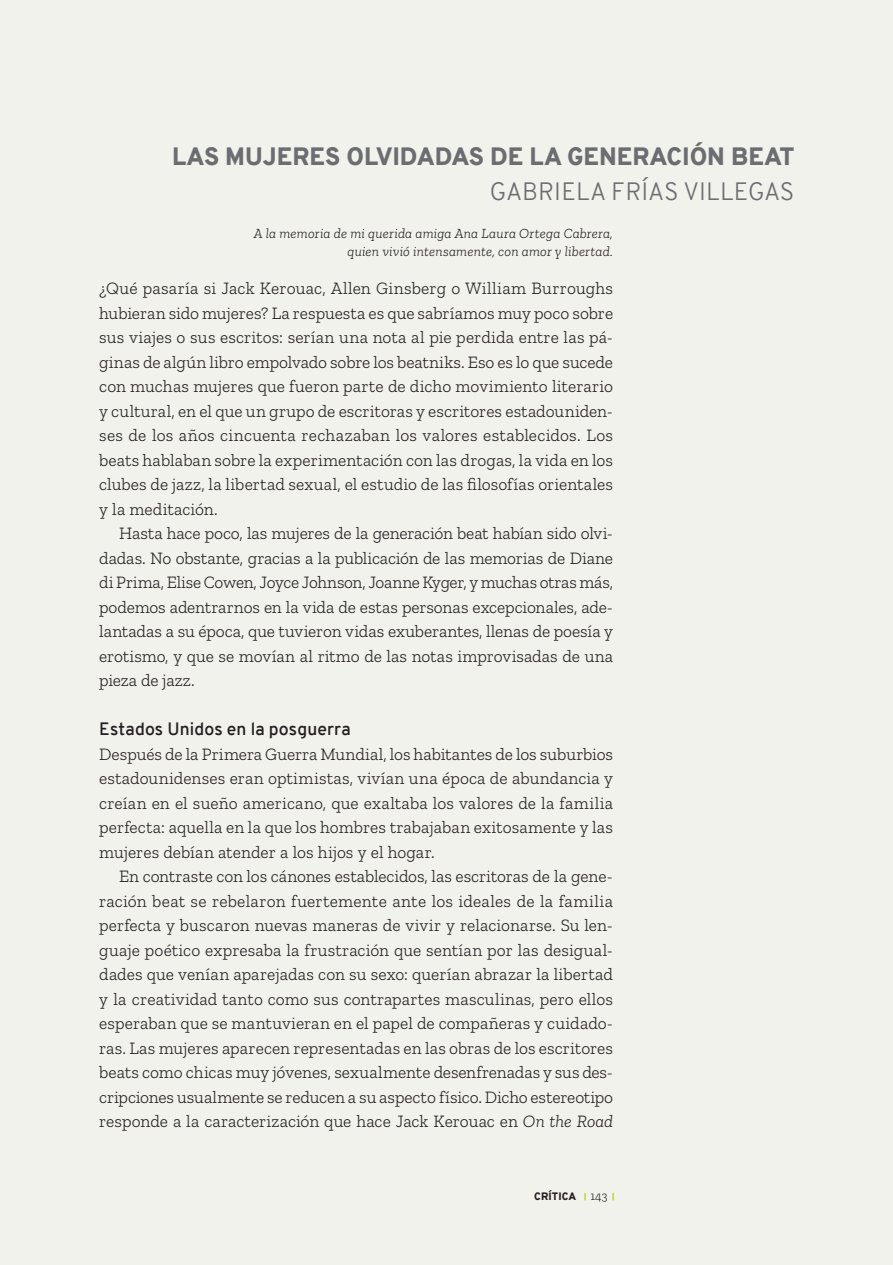
<style>
.page{position:relative;width:893px;height:1265px;background:#f2f2ed}
.page>*{position:absolute;margin:0;border:0;box-sizing:border-box;transform-origin:0 0}
.Reseña_subtítulo_gen{font:900 24.5px "Overpass";color:#6c6d70}
.Reseña_título_genera{font:300 24.5px "Overpass";letter-spacing:.01em;color:#6c6d70}
.Cuerpo_del_texto{font:300 17.5px/24.5px "Zilla Slab";color:#231f20;text-align:justify}
.Cuerpo_de_texto_prim{font:300 17.5px/24.5px "Zilla Slab";color:#231f20;text-align:justify}
.Reseña_subtítulo{font:600 17.5px "Overpass";letter-spacing:.01em;color:#231f20}
.Epígrafe_texto_Panóp{font:italic 300 14px "Zilla Slab";letter-spacing:.01em;color:#231f20}
.t1{font:900 10.5px "Overpass";letter-spacing:.01em;color:#231f20}
.s1{font-style:italic}
.s2{font-family:"Zilla Slab";font-weight:300;font-size:12.25px}
</style>
<div class="page">
<svg style="left:584px;top:1193px;width:2px;height:7px"></svg>
<svg style="left:612px;top:1193px;width:2px;height:7px"></svg>
<p class="Reseña_subtítulo_gen" style="left:172px;top:139px;width:624px">LAS MUJERES OLVIDADAS DE LA GENERACIÓN BEAT</p>
<p class="Reseña_título_genera" style="left:490px;top:174px;width:306px">GABRIELA FRÍAS VILLEGAS</p>
<p class="Epígrafe_texto_Panóp" style="left:254px;top:226px;width:361px">A la memoria de mi querida amiga Ana Laura Ortega Cabrera,</p>
<p class="Epígrafe_texto_Panóp" style="left:347px;top:243px;width:267px">quien vivió intensamente, con amor y libertad.</p>
<p class="Cuerpo_de_texto_prim" style="left:99px;top:276px;width:515px">¿Qué pasaría si Jack Kerouac, Allen Ginsberg o William Burroughs hubieran sido mujeres? La respuesta es que sabríamos muy poco sobre sus viajes o sus escritos: serían una nota al pie perdida entre las pá&shy;ginas de algún libro empolvado sobre los beatniks. Eso es lo que sucede con muchas mujeres que fueron parte de dicho movimiento literario y cultural, en el que un grupo de escritoras y escritores estadouniden&shy;ses de los años cincuenta rechazaban los valores establecidos. Los beats hablaban sobre la experimentación con las drogas, la vida en los clubes de jazz, la libertad sexual, el estudio de las filosofías orientales y la meditación.</p>
<p class="Cuerpo_del_texto" style="left:99px;top:521px;width:515px;text-indent:20px">Hasta hace poco, las mujeres de la generación beat habían sido olvi&shy;dadas. No obstante, gracias a la publicación de las memorias de Diane di Prima, Elise Cowen, Joyce Johnson, Joanne Kyger, y muchas otras más, podemos adentrarnos en la vida de estas personas excepcionales, ade&shy;lantadas a su época, que tuvieron vidas exuberantes, llenas de poesía y erotismo, y que se movían al ritmo de las notas improvisadas de una pieza de jazz.</p>
<p class="Reseña_subtítulo" style="left:99px;top:716px;width:253px">Estados Unidos en la posguerra</p>
<p class="Cuerpo_de_texto_prim" style="left:99px;top:742px;width:515px">Después de la Primera Guerra Mundial, los habitantes de los suburbios estadounidenses eran optimistas, vivían una época de abundancia y creían en el sueño americano, que exaltaba los valores de la familia perfecta: aquella en la que los hombres trabajaban exitosamente y las mujeres debían atender a los hijos y el hogar.</p>
<p class="Cuerpo_del_texto" style="left:99px;top:864px;width:515px;text-indent:20px">En contraste con los cánones establecidos, las escritoras de la gene&shy;ración beat se rebelaron fuertemente ante los ideales de la familia perfecta y buscaron nuevas maneras de vivir y relacionarse. Su len&shy;guaje poético expresaba la frustración que sentían por las desigual&shy;dades que venían aparejadas con su sexo: querían abrazar la libertad y la creatividad tanto como sus contrapartes masculinas, pero ellos esperaban que se mantuvieran en el papel de compañeras y cuidado&shy;ras. Las mujeres aparecen representadas en las obras de los escritores beats como chicas muy jóvenes, sexualmente desenfrenadas y sus des&shy;cripciones usualmente se reducen a su aspecto físico. Dicho estereotipo responde a la caracterización que hace Jack Kerouac en <span class="s1">On the Road</span></p>
<p class="t1" style="left:534px;top:1189px;width:75px">CRÍTICA <span class="s2">143</span></p>
</div>
